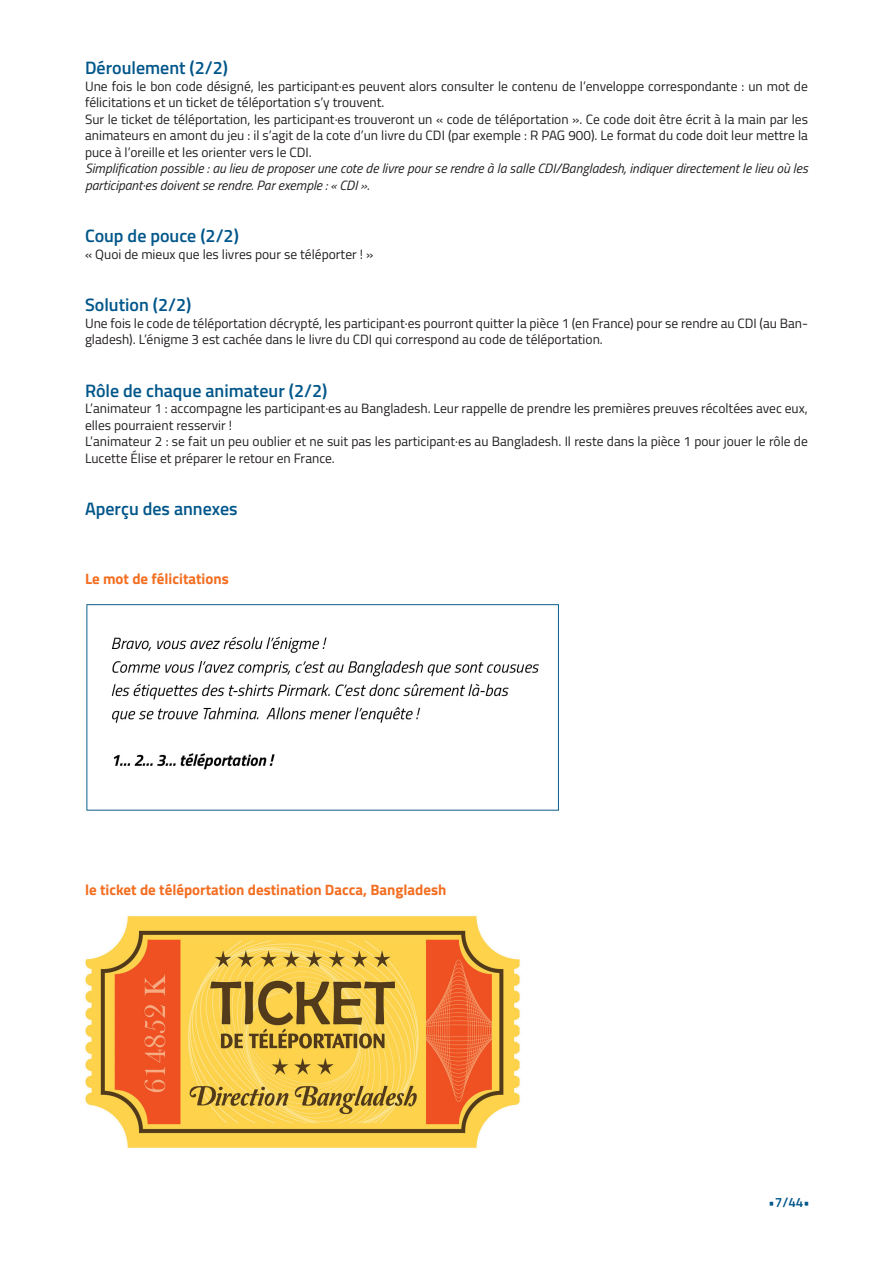
<style>
.page{position:relative;width:893px;height:1263px;background:#fff}
.page>*{position:absolute;margin:0;border:0;box-sizing:border-box;transform-origin:0 0}
.t1{font:600 18px "Titillium Web";color:#00568a}
.t2{font:700 15px "Titillium Web";color:#f36e21}
.t3{font:13.5px/16.5px "Titillium Web";color:#231f20}
.t4{font:italic 13.5px/16.5px "Titillium Web";color:#231f20}
.t5{font:600 13.5px "Titillium Web";color:#00568a}
</style>
<div class="page">
<img style="left:86px;top:604px;width:473px;height:207px">
<img style="left:85px;top:916px;width:435px;height:232px">
<h1 class="t1" style="left:85px;top:55px;width:145px">Déroulement (2/2)</h1>
<p class="t3" style="left:85px;top:77px;width:724px">Une fois le bon code désigné, les participant·es peuvent alors consulter le contenu de l’enveloppe correspondante : un mot de félicitations et un ticket de téléportation s’y trouvent.<br>Sur le ticket de téléportation, les participant·es trouveront un « code de téléportation ». Ce code doit être écrit à la main par les animateurs en amont du jeu : il s’agit de la cote d’un livre du CDI (par exemple : R PAG 900). Le format du code doit leur mettre la puce à l’oreille et les orienter vers le CDI.</p>
<p class="t4" style="left:85px;top:160px;width:724px">Simplification possible : au lieu de proposer une cote de livre pour se rendre à la salle CDI/Bangladesh, indiquer directement le lieu où les participant·es doivent se rendre. Par exemple : « CDI ».</p>
<h1 class="t1" style="left:85px;top:223px;width:155px">Coup de pouce (2/2)</h1>
<p class="t3" style="left:85px;top:245px;width:290px">« Quoi de mieux que les livres pour se téléporter ! »</p>
<h1 class="t1" style="left:85px;top:292px;width:108px">Solution (2/2)</h1>
<p class="t3" style="left:85px;top:314px;width:724px">Une fois le code de téléportation décrypté, les participant·es pourront quitter la pièce 1 (en France) pour se rendre au CDI (au Ban&shy;gladesh). L’énigme 3 est cachée dans le livre du CDI qui correspond au code de téléportation.</p>
<h1 class="t1" style="left:85px;top:377px;width:244px">Rôle de chaque animateur (2/2)</h1>
<p class="t3" style="left:85px;top:400px;width:724px">L’animateur 1 : accompagne les participant·es au Bangladesh. Leur rappelle de prendre les premières preuves récoltées avec eux, elles pourraient resservir !<br>L’animateur 2 : se fait un peu oublier et ne suit pas les participant·es au Bangladesh. Il reste dans la pièce 1 pour jouer le rôle de Lucette Élise et préparer le retour en France.</p>
<h1 class="t1" style="left:85px;top:496px;width:154px">Aperçu des annexes</h1>
<p class="t2" style="left:85px;top:567px;width:145px">Le mot de félicitations</p>
<p class="t2" style="left:85px;top:878px;width:363px">le ticket de téléportation destination Dacca, Bangladesh</p>
<p class="t5" style="left:769px;top:1192px;width:43px">•7/44•</p>
</div>
